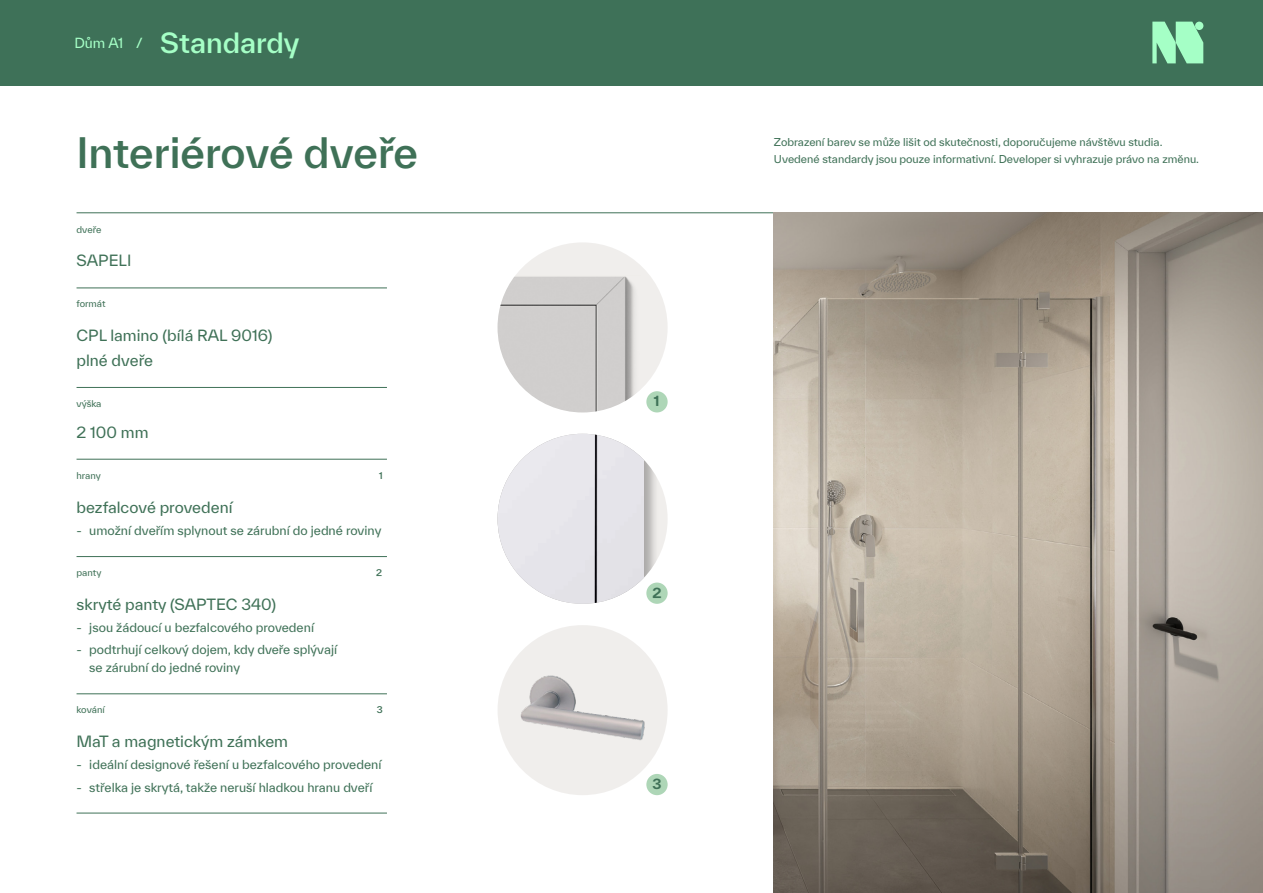
<style>
.page{position:relative;width:1263px;height:893px;background:#fff}
.page>*{position:absolute;margin:0;border:0;box-sizing:border-box;transform-origin:0 0}
.t1{font:500 40.5px "TWK Everett";letter-spacing:-.005em;color:#3f7157}
.t2{font:500 27px "TWK Everett";color:#a5ffc6}
.t3{font:15px/25.2px "TWK Everett";color:#3f7157}
.t4{font:700 13.5px "TWK Everett";color:#3f7157}
.t5{font:12px/18px "TWK Everett";color:#3f7157}
.t6{font:10.5px/16.8px "TWK Everett";color:#3f7157}
.t7{font:9px "TWK Everett";color:#3f7157}
.t8{font:500 9px "TWK Everett";color:#3f7157}
</style>
<div class="page">
<div style="left:497px;top:625px;width:171px;height:170px;background:#f0eeec;border-radius:50%"></div>
<div style="left:497px;top:242px;width:171px;height:170px;background:#f0eeec;border-radius:50%"></div>
<div style="left:0;top:0;width:1263px;height:85px;background:#3e7158"></div>
<svg style="left:1152px;top:22px;width:51px;height:41px"></svg>
<img style="left:497px;top:275px;width:144px;height:137px">
<div style="left:497px;top:434px;width:162px;height:170px;background:#000;opacity:.29"></div>
<img style="left:497px;top:434px;width:147px;height:170px">
<img style="left:505px;top:667px;width:155px;height:96px">
<hr style="left:77px;top:288px;width:310px;height:1px;background:#3f7157">
<hr style="left:77px;top:459px;width:310px;height:1px;background:#3f7157">
<hr style="left:77px;top:556px;width:310px;height:1px;background:#3f7157">
<hr style="left:77px;top:694px;width:310px;height:1px;background:#3f7157">
<hr style="left:77px;top:813px;width:310px;height:1px;background:#3f7157">
<hr style="left:77px;top:387px;width:310px;height:1px;background:#3f7157">
<hr style="left:77px;top:213px;width:697px;height:1px;background:#3f7157">
<div style="left:646px;top:391px;width:22px;height:21px;background:#aed6b7;border-radius:50%"></div>
<div style="left:646px;top:583px;width:22px;height:21px;background:#aed6b7;border-radius:50%"></div>
<div style="left:646px;top:774px;width:22px;height:21px;background:#aed6b7;border-radius:50%"></div>
<img style="left:774px;top:213px;width:489px;height:680px">
<h2 class="t2" style="left:74px;top:24px;width:227px"><sup>Dům</sup> <sup>A1</sup> <sup>/</sup> Standardy</h2>
<h1 class="t1" style="left:77px;top:125px;width:343px">Interiérové dveře</h1>
<p class="t7" style="left:77px;top:223px;width:26px">dveře</p>
<p class="t3" style="left:77px;top:248px;width:56px">SAPELI</p>
<p class="t7" style="left:77px;top:297px;width:31px">formát</p>
<p class="t3" style="left:77px;top:322px;width:197px">CPL lamino (bílá RAL 9016) plné dveře</p>
<p class="t7" style="left:77px;top:397px;width:27px">výška</p>
<p class="t3" style="left:77px;top:419px;width:74px">2 100 mm</p>
<p class="t7" style="left:77px;top:469px;width:26px">hrany</p>
<p class="t8" style="left:379px;top:469px;width:5px">1</p>
<p class="t3" style="left:77px;top:494px;width:157px">bezfalcové provedení</p>
<p class="t5" style="left:77px;top:521px;width:306px">- umožní dveřím splynout se zárubní do jedné roviny</p>
<p class="t7" style="left:77px;top:566px;width:26px">panty</p>
<p class="t8" style="left:376px;top:566px;width:8px">2</p>
<p class="t3" style="left:77px;top:591px;width:201px">skryté panty (SAPTEC 340)</p>
<p class="t5" style="left:77px;top:618px;width:239px">- jsou žádoucí u bezfalcového provedení</p>
<p class="t5" style="left:89px;top:641px;width:249px;text-indent:-13px">- podtrhují celkový dojem, kdy dveře splývají se zárubní do jedné roviny</p>
<p class="t7" style="left:77px;top:704px;width:30px">kování</p>
<p class="t8" style="left:377px;top:704px;width:7px">3</p>
<p class="t3" style="left:77px;top:729px;width:213px">MaT a magnetickým zámkem</p>
<p class="t5" style="left:77px;top:756px;width:306px">- ideální designové řešení u bezfalcového provedení</p>
<p class="t5" style="left:77px;top:778px;width:297px">- střelka je skrytá, takže neruší hladkou hranu dveří</p>
<p class="t4" style="left:654px;top:392px;width:7px">1</p>
<p class="t4" style="left:653px;top:583px;width:11px">2</p>
<p class="t4" style="left:653px;top:775px;width:11px">3</p>
<p class="t6" style="left:774px;top:134px;width:427px">Zobrazení barev se může lišit od skutečnosti, doporučujeme návštěvu studia.<br>Uvedené standardy jsou pouze informativní. Developer si vyhrazuje právo na změnu.</p>
</div>
